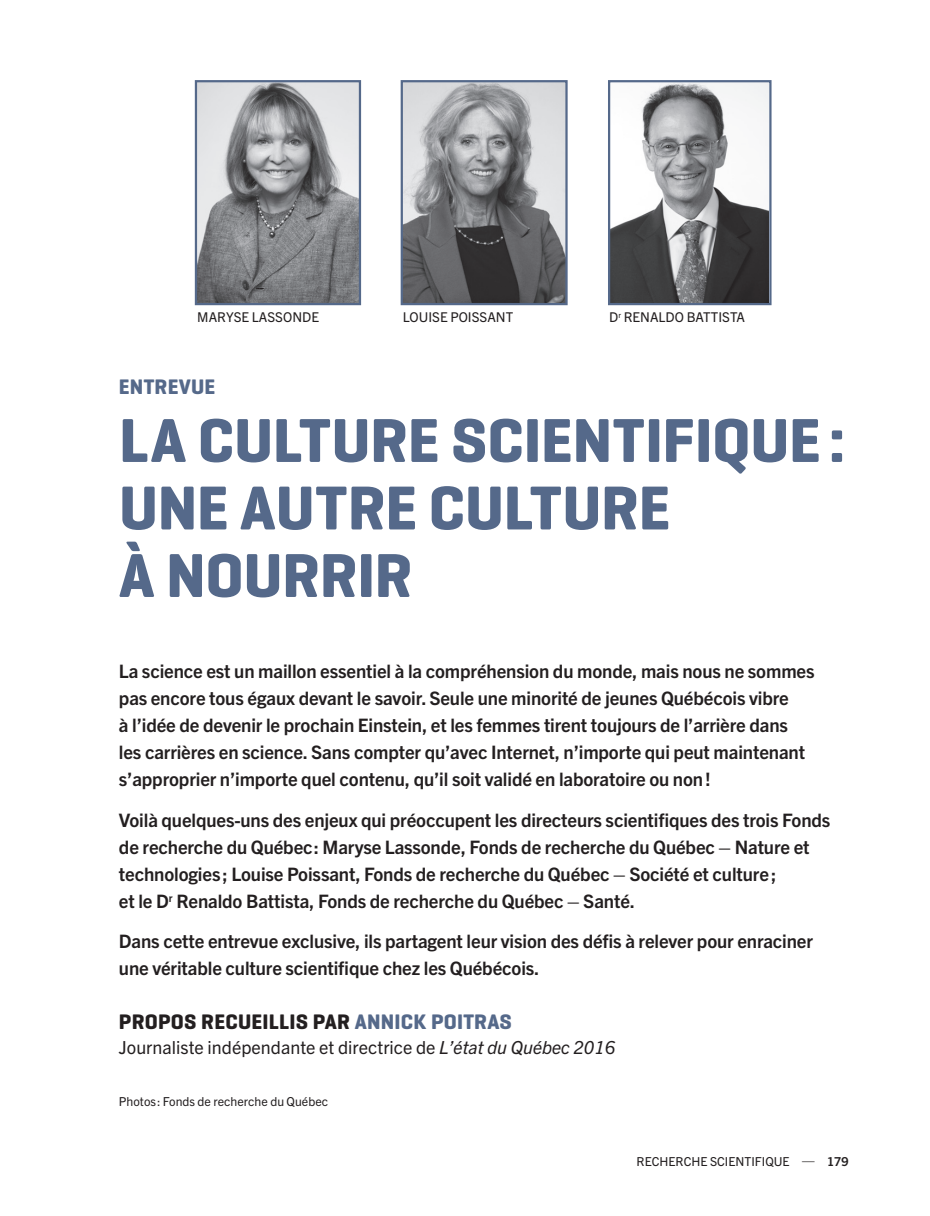
<style>
.page{position:relative;width:930px;height:1216px;background:#fff}
.page>*{position:absolute;margin:0;border:0;box-sizing:border-box;transform-origin:0 0}
.t1{font:700 63px/67.5px "Geogrotesque";letter-spacing:-.01em;color:#55698a}
.t2{font:700 21.38px "Geogrotesque";letter-spacing:.01em;color:#231f20}
.t3{font:700 21.38px "Geogrotesque";letter-spacing:.01em;color:#55698a}
.t4{font:700 18.45px/27px "Trade Gothic Next LT Pro";letter-spacing:-.005em;color:#231f20}
.t5{font:18px "Trade Gothic Next LT Pro";color:#231f20}
.t6{font:13.5px "Trade Gothic Next LT Pro";color:#231f20}
.t7{font:12.38px "Trade Gothic Next LT Pro";color:#231f20}
.s1{color:#55698a}
.s2{font-style:italic}
.s3{font-weight:700}
</style>
<div class="page">
<img style="left:198px;top:83px;width:160px;height:219px">
<div style="left:195px;top:80px;width:166px;height:225px;border:2px solid #55698a"></div>
<img style="left:403px;top:83px;width:161px;height:219px">
<div style="left:400px;top:80px;width:167px;height:225px;border:2px solid #55698a"></div>
<img style="left:610px;top:83px;width:157px;height:219px">
<div style="left:607px;top:80px;width:164px;height:225px;border:2px solid #55698a"></div>
<p class="t6" style="left:197px;top:308px;width:123px">MARYSE LASSONDE</p>
<p class="t6" style="left:402px;top:308px;width:112px">LOUISE POISSANT</p>
<p class="t6" style="left:609px;top:308px;width:137px">D<sup>r</sup> RENALDO BATTISTA</p>
<p class="t3" style="left:119px;top:374px;width:98px">ENTREVUE</p>
<h1 class="t1" style="left:119px;top:406px;width:727px">LA CULTURE SCIENTIFIQUE:<br>UNE AUTRE CULTURE<br>À NOURRIR</h1>
<p class="t4" style="left:119px;top:656px;width:697px">La science est un maillon essentiel à la compréhension du monde, mais nous ne sommes pas encore tous égaux devant le savoir. Seule une minorité de jeunes Québécois vibre<br>à l’idée de devenir le prochain Einstein, et les femmes tirent toujours de l’arrière dans les carrières en science. Sans compter qu’avec Internet, n’importe qui peut maintenant s’approprier n’importe quel contenu, qu’il soit validé en laboratoire ou non!</p>
<p class="t4" style="left:119px;top:805px;width:712px">Voilà quelques-uns des enjeux qui préoccupent les directeurs scientifiques des trois Fonds de recherche du Québec: Maryse Lassonde, Fonds de recherche du Québec – Nature et technologies; Louise Poissant, Fonds de recherche du Québec – Société et culture;<br>et le D<sup>r</sup> Renaldo Battista, Fonds de recherche du Québec – Santé.</p>
<p class="t4" style="left:119px;top:926px;width:695px">Dans cette entrevue exclusive, ils partagent leur vision des défis à relever pour enraciner une véritable culture scientifique chez les Québécois.</p>
<p class="t2" style="left:119px;top:1008px;width:394px">PROPOS RECUEILLIS PAR <span class="s1">ANNICK POITRAS</span></p>
<p class="t5" style="left:119px;top:1034px;width:497px">Journaliste indépendante et directrice de <span class="s2">L’état du Québec 2016</span></p>
<p class="t7" style="left:119px;top:1092px;width:210px">Photos: Fonds de recherche du Québec</p>
<p class="t7" style="left:636px;top:1153px;width:213px">RECHERCHE SCIENTIFIQUE — <span class="s3">179</span></p>
</div>
